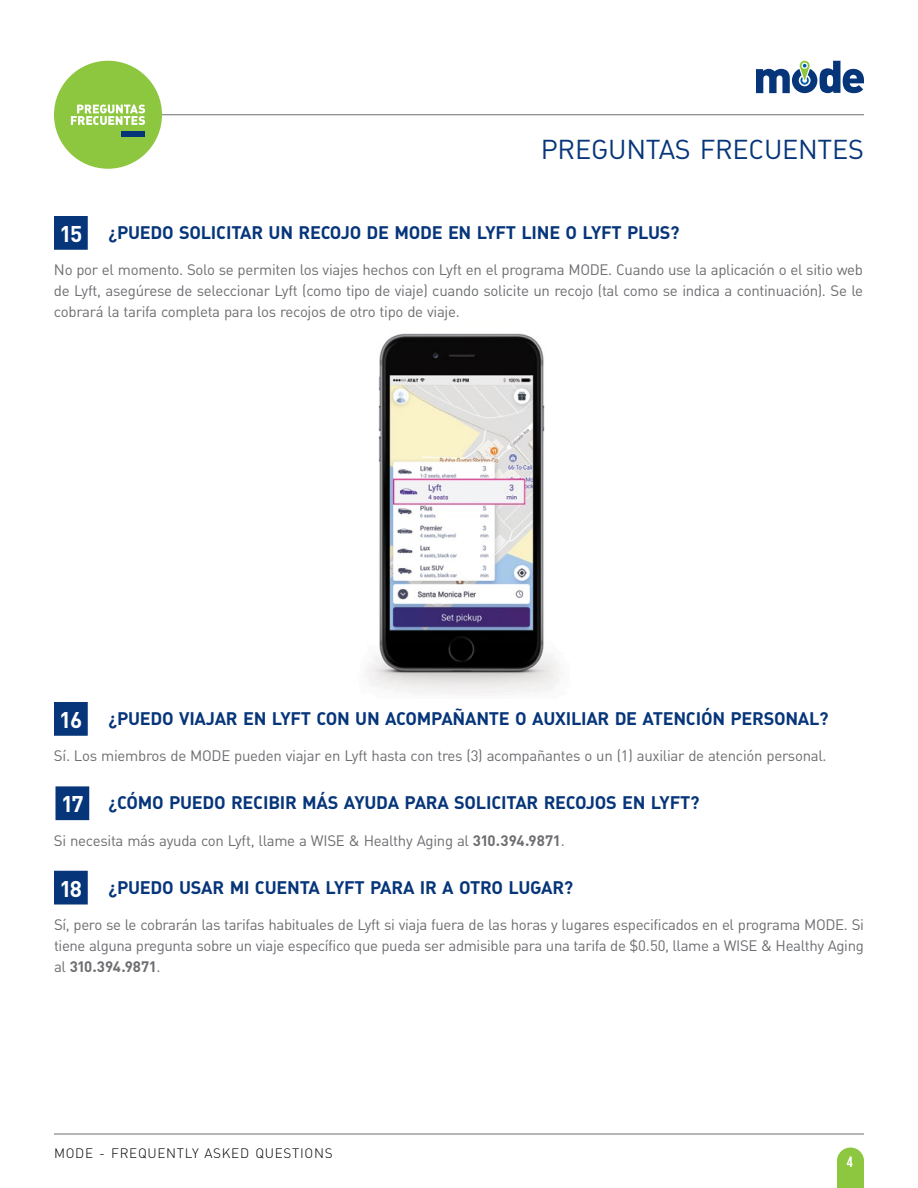
<style>
.page{position:relative;width:918px;height:1188px;background:#fff}
.page>*{position:absolute;margin:0;border:0;box-sizing:border-box;transform-origin:0 0}
.t1{font:27px "Big Blue DIN";letter-spacing:-.01em;color:#06357a}
.t2{font:700 18px "Big Blue DIN";letter-spacing:-.015em;color:#06357a}
.t3{font:15px/21px "Big Blue DIN";letter-spacing:-.02em;color:#6d6e71;text-align:justify}
.t4{font:700 15px "Bebas Neue";color:#fff}
.t5{font:300 13.5px "Big Blue DIN";letter-spacing:.05em;color:#000}
.s1{font-size:22.5px;color:#fff}
.s2{font-weight:700}
</style>
<div class="page">
<hr style="left:54px;top:1134px;width:810px;height:1px;background:#6d6e71">
<div style="left:837px;top:1161px;width:27px;height:27px;background:#8dc63f"></div>
<div style="left:837px;top:1148px;width:27px;height:26px;background:#8dc63f;border-radius:50%"></div>
<hr style="left:54px;top:114px;width:810px;height:1px;background:#6d6e71">
<img style="left:366px;top:333px;width:193px;height:361px">
<div style="left:55px;top:217px;width:32px;height:32px;background:#06357a"></div>
<div style="left:54px;top:216px;width:34px;height:34px;border:2px solid #06357a"></div>
<div style="left:55px;top:703px;width:32px;height:32px;background:#06357a"></div>
<div style="left:54px;top:702px;width:34px;height:34px;border:2px solid #06357a"></div>
<div style="left:56px;top:787px;width:32px;height:32px;background:#06357a"></div>
<div style="left:56px;top:786px;width:33px;height:34px;border:2px solid #06357a"></div>
<div style="left:55px;top:872px;width:32px;height:32px;background:#06357a"></div>
<div style="left:54px;top:871px;width:34px;height:33px;border:2px solid #06357a"></div>
<div style="left:54px;top:61px;width:108px;height:108px;background:#8dc63f;border-radius:50%"></div>
<div style="left:121px;top:132px;width:24px;height:5px;background:#06357a"></div>
<svg style="left:71px;top:105px;width:74px;height:20px"></svg>
<svg style="left:756px;top:61px;width:108px;height:32px"></svg>
<h1 class="t1" style="left:541px;top:133px;width:325px">PREGUNTAS FRECUENTES</h1>
<p class="t2" style="left:59px;top:221px;width:622px"><span class="s1">15</span> ¿PUEDO SOLICITAR UN RECOJO DE MODE EN LYFT LINE O LYFT PLUS?</p>
<p class="t3" style="left:54px;top:259px;width:811px">No por el momento. Solo se permiten los viajes hechos con Lyft en el programa MODE. Cuando use la aplicación o el sitio web de Lyft, asegúrese de seleccionar Lyft (como tipo de viaje) cuando solicite un recojo (tal como se indica a continuación). Se le cobrará la tarifa completa para los recojos de otro tipo de viaje.</p>
<p class="t2" style="left:59px;top:707px;width:771px"><span class="s1">16</span> ¿PUEDO VIAJAR EN LYFT CON UN ACOMPAÑANTE O AUXILIAR DE ATENCIÓN PERSONAL?</p>
<p class="t3" style="left:54px;top:745px;width:774px">Sí. Los miembros de MODE pueden viajar en Lyft hasta con tres (3) acompañantes o un (1) auxiliar de atención personal.</p>
<p class="t2" style="left:61px;top:791px;width:640px"><span class="s1">17</span> ¿CÓMO PUEDO RECIBIR MÁS AYUDA PARA SOLICITAR RECOJOS EN LYFT?</p>
<p class="t3" style="left:54px;top:830px;width:512px">Si necesita más ayuda con Lyft, llame a WISE &amp; Healthy Aging al <span class="s2">310.394.9871</span>.</p>
<p class="t2" style="left:60px;top:875px;width:515px"><span class="s1">18</span> ¿PUEDO USAR MI CUENTA LYFT PARA IR A OTRO LUGAR?</p>
<p class="t3" style="left:54px;top:913px;width:811px">Sí, pero se le cobrarán las tarifas habituales de Lyft si viaja fuera de las horas y lugares especificados en el programa MODE. Si tiene alguna pregunta sobre un viaje específico que pueda ser admisible para una tarifa de $0.50, llame a WISE &amp; Healthy Aging al <span class="s2">310.394.9871</span>.</p>
<p class="t5" style="left:54px;top:1145px;width:280px">MODE - FREQUENTLY ASKED QUESTIONS</p>
<p class="t4" style="left:847px;top:1153px;width:7px">4</p>
</div>
